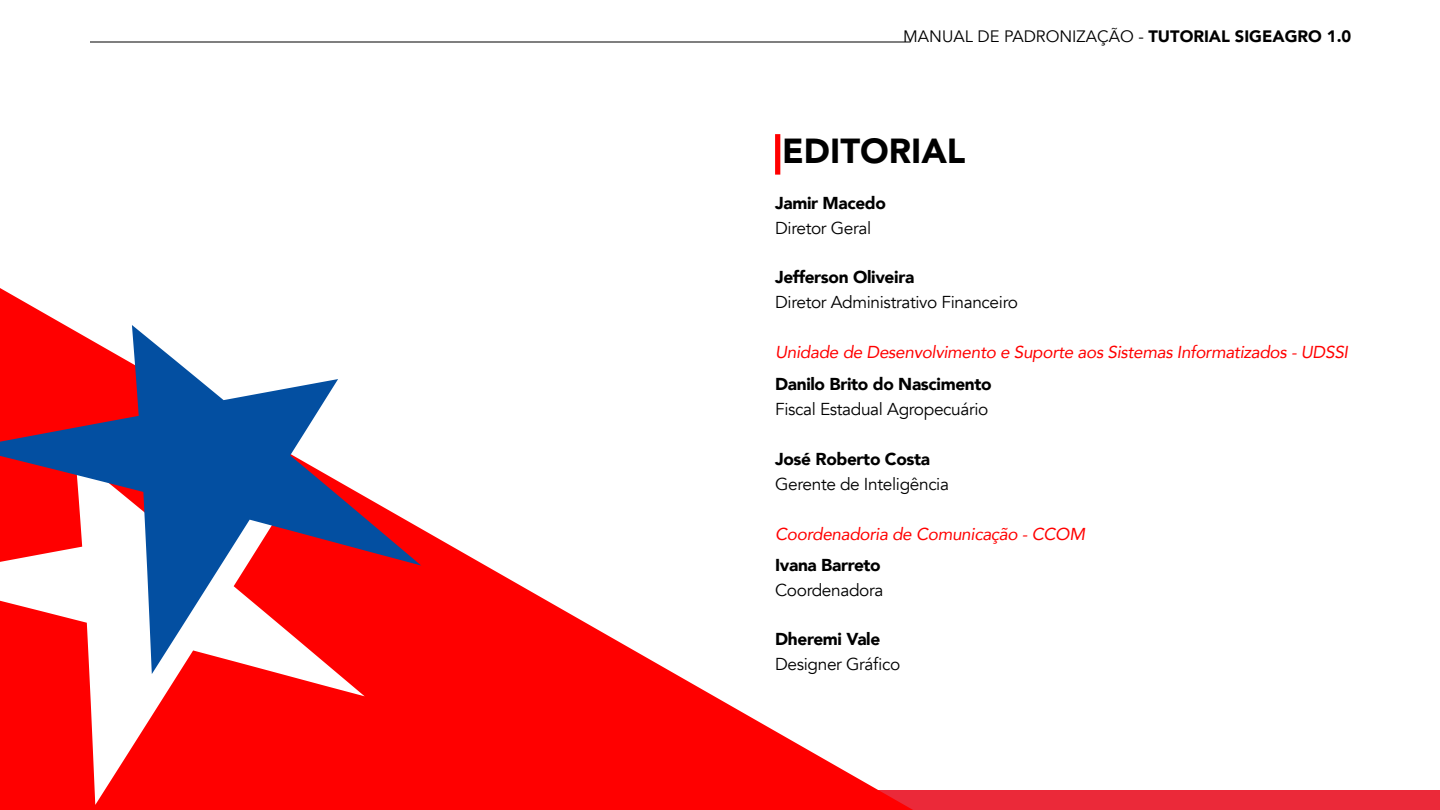
<style>
.page{position:relative;width:1440px;height:810px;background:#fff}
.page>*{position:absolute;margin:0;border:0;box-sizing:border-box;transform-origin:0 0}
.t1{font:900 34.5px "Avenir LT Pro";color:#000}
.t2{font:17.25px "Avenir";letter-spacing:-.02em;color:#000}
.t3{font:italic 17.25px "Avenir";letter-spacing:-.02em;color:#f00}
.t4{font:900 17.25px "Avenir";letter-spacing:-.02em;color:#000}
.t5{font:16.5px "Avenir";color:#000}
.s1{font-weight:900}
</style>
<div class="page">
<hr style="left:90px;top:42px;width:820px;height:1px;background:#000">
<div style="left:722px;top:790px;width:718px;height:20px;background:#eb2939"></div>
<div style="left:775px;top:134px;width:5px;height:41px;background:#f00"></div>
<svg style="left:0;top:288px;width:913px;height:522px"></svg>
<svg style="left:0;top:674px;width:365px;height:131px;background:#f22"></svg>
<svg style="left:0;top:325px;width:421px;height:349px"></svg>
<p class="t5" style="left:903px;top:26px;width:450px">MANUAL DE PADRONIZAÇÃO - <span class="s1">TUTORIAL SIGEAGRO 1.0</span></p>
<h1 class="t1" style="left:782px;top:130px;width:185px">EDITORIAL</h1>
<p class="t4" style="left:775px;top:188px;width:112px">Jamir Macedo</p>
<p class="t2" style="left:775px;top:217px;width:98px">Diretor Geral</p>
<p class="t4" style="left:775px;top:263px;width:141px">Jefferson Oliveira</p>
<p class="t2" style="left:775px;top:292px;width:244px">Diretor Administrativo Financeiro</p>
<p class="t3" style="left:775px;top:342px;width:574px">Unidade de Desenvolvimento e Suporte aos Sistemas Informatizados - UDSSI</p>
<p class="t4" style="left:775px;top:370px;width:218px">Danilo Brito do Nascimento</p>
<p class="t2" style="left:775px;top:399px;width:215px">Fiscal Estadual Agropecuário</p>
<p class="t4" style="left:775px;top:444px;width:157px">José Roberto Costa</p>
<p class="t2" style="left:775px;top:474px;width:175px">Gerente de Inteligência</p>
<p class="t3" style="left:775px;top:523px;width:311px">Coordenadoria de Comunicação - CCOM</p>
<p class="t4" style="left:775px;top:550px;width:107px">Ivana Barreto</p>
<p class="t2" style="left:775px;top:579px;width:110px">Coordenadora</p>
<p class="t4" style="left:775px;top:625px;width:107px">Dheremi Vale</p>
<p class="t2" style="left:775px;top:654px;width:127px">Designer Gráfico</p>
</div>
